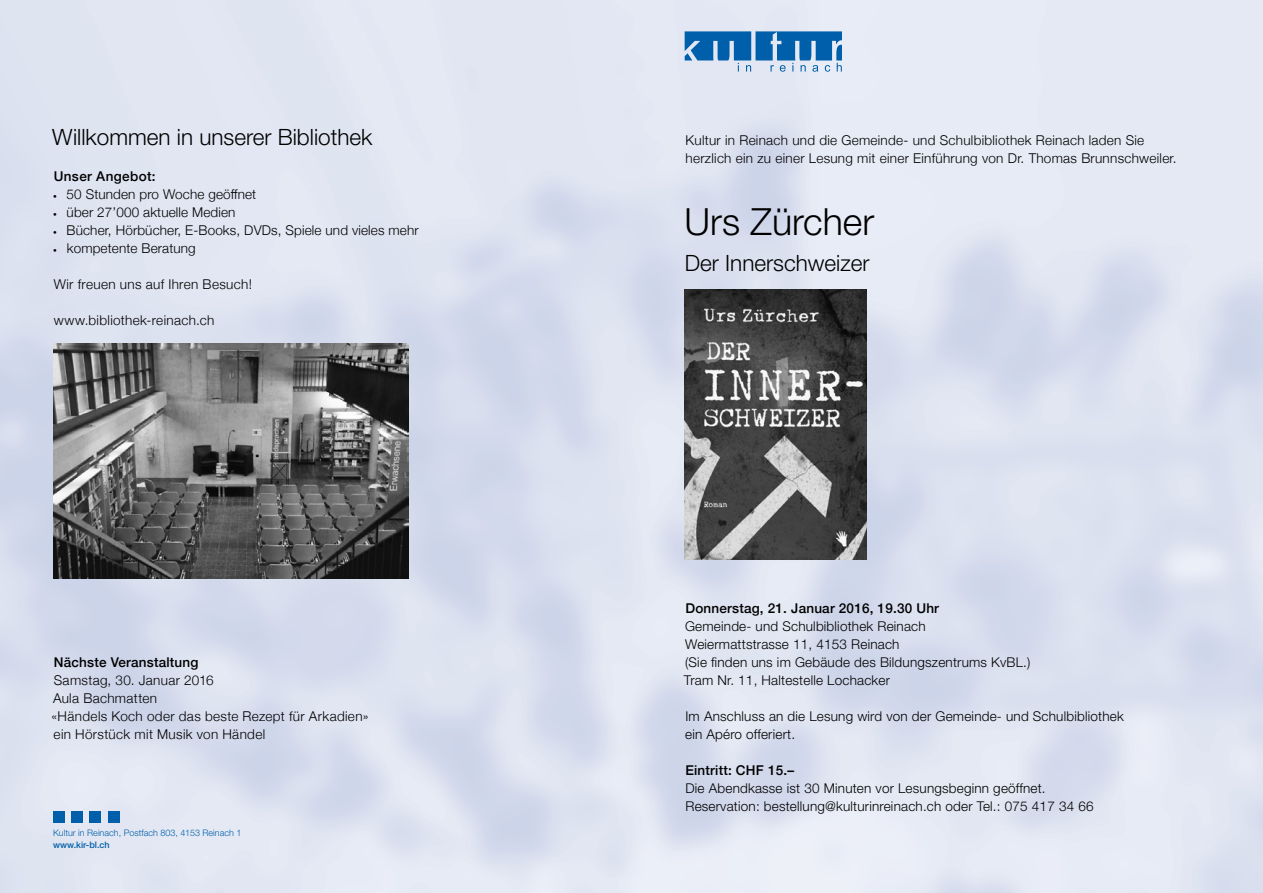
<style>
.page{position:relative;width:1263px;height:893px;background:#fff}
.page>*{position:absolute;margin:0;border:0;box-sizing:border-box;transform-origin:0 0}
.t1{font:300 37.5px "Helvetica Neue LT Std";color:#000}
.t2{font:300 22.5px "Helvetica Neue LT Std";color:#000}
.t3{font:300 13.5px/18px "Helvetica Neue";letter-spacing:.02em;color:#000}
.t4{font:300 13.5px/18px "Helvetica Neue LT Std";letter-spacing:.015em;color:#000}
.t5{font:500 13.5px "Helvetica Neue";letter-spacing:.015em;color:#000}
.t6{font:300 9px "Helvetica Neue LT Std";color:#005faa}
.t7{font:500 9px "Helvetica Neue LT Std";color:#005faa}
.s1{font-size:7.5px}
</style>
<div class="page">
<img style="left:0;top:0;width:1263px;height:893px">
<div style="left:53px;top:812px;width:11px;height:11px;background:#005faa"></div>
<div style="left:71px;top:812px;width:12px;height:11px;background:#005faa"></div>
<div style="left:90px;top:812px;width:11px;height:11px;background:#005faa"></div>
<div style="left:108px;top:812px;width:11px;height:11px;background:#005faa"></div>
<svg style="left:685px;top:31px;width:157px;height:41px;background:#5a95c7"></svg>
<img style="left:685px;top:289px;width:181px;height:270px">
<img style="left:53px;top:343px;width:355px;height:236px">
<h2 class="t2" style="left:52px;top:124px;width:322px">Willkommen in unserer Bibliothek</h2>
<p class="t5" style="left:54px;top:166px;width:103px">Unser Angebot:</p>
<p class="t3" style="left:53px;top:185px;width:204px"><span class="s1">•</span> 50 Stunden pro Woche geöffnet</p>
<p class="t3" style="left:53px;top:203px;width:184px"><span class="s1">•</span> über 27’000 aktuelle Medien</p>
<p class="t3" style="left:53px;top:221px;width:367px"><span class="s1">•</span> Bücher, Hörbücher, E-Books, DVDs, Spiele und vieles mehr</p>
<p class="t3" style="left:53px;top:239px;width:144px"><span class="s1">•</span> kompetente Beratung</p>
<p class="t3" style="left:54px;top:275px;width:200px">Wir freuen uns auf Ihren Besuch!</p>
<p class="t3" style="left:54px;top:311px;width:162px">www.bibliothek-reinach.ch</p>
<p class="t5" style="left:54px;top:652px;width:146px">Nächste Veranstaltung</p>
<p class="t3" style="left:52px;top:671px;width:318px">Samstag, 30. Januar 2016<br>Aula Bachmatten<br>«Händels Koch oder das beste Rezept für Arkadien» ein Hörstück mit Musik von Händel</p>
<p class="t6" style="left:53px;top:827px;width:190px">Kultur in Reinach, Postfach 803, 4153 Reinach 1</p>
<p class="t7" style="left:53px;top:839px;width:58px">www.kir-bl.ch</p>
<p class="t3" style="left:685px;top:131px;width:493px">Kultur in Reinach und die Gemeinde- und Schulbibliothek Reinach laden Sie herzlich ein zu einer Lesung mit einer Einführung von Dr. Thomas Brunnschweiler.</p>
<h1 class="t1" style="left:684px;top:199px;width:191px">Urs Zürcher</h1>
<h2 class="t2" style="left:685px;top:250px;width:186px">Der Innerschweizer</h2>
<p class="t5" style="left:685px;top:598px;width:255px">Donnerstag, 21. Januar 2016, 19.30 Uhr</p>
<p class="t4" style="left:684px;top:617px;width:348px">Gemeinde- und Schulbibliothek Reinach Weiermattstrasse 11, 4153 Reinach<br>(Sie finden uns im Gebäude des Bildungszentrums KvBL.)<br>Tram Nr. 11, Haltestelle Lochacker</p>
<p class="t4" style="left:685px;top:707px;width:440px">Im Anschluss an die Lesung wird von der Gemeinde- und Schulbibliothek ein Apéro offeriert.</p>
<p class="t5" style="left:685px;top:760px;width:110px">Eintritt: CHF 15.–</p>
<p class="t4" style="left:685px;top:779px;width:410px">Die Abendkasse ist 30 Minuten vor Lesungsbeginn geöffnet.<br>Reservation: bestellung@kulturinreinach.ch oder Tel.: 075 417 34 66</p>
</div>
